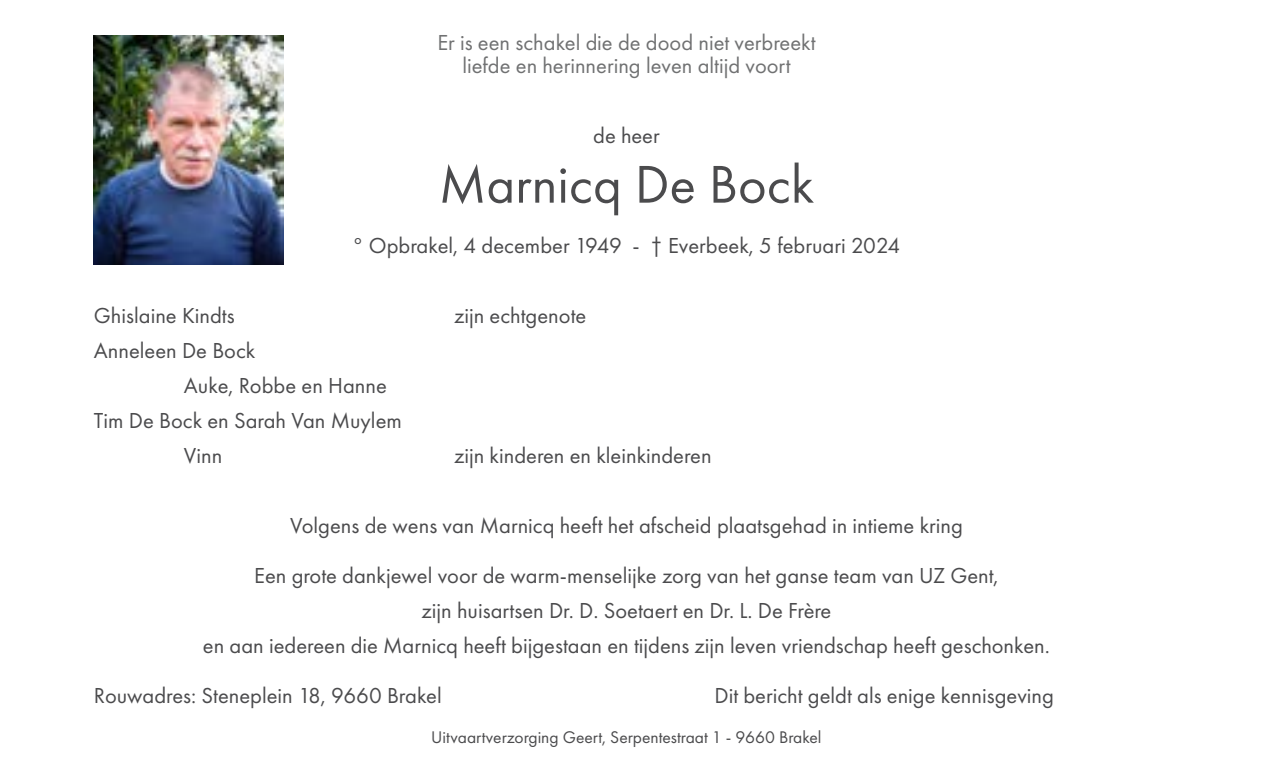
<style>
.page{position:relative;width:1276px;height:780px;background:#fff}
.page>*{position:absolute;margin:0;border:0;box-sizing:border-box;transform-origin:0 0}
.t1{font:55px "Futura PT";color:#4b4b4d}
.t2{font:22.5px/35px "Futura PT";color:#4b4b4d;text-align:center}
.t3{font:22.5px/22.5px "Futura PT";color:#707172;text-align:center}
.t4{font:17.5px "Futura PT";color:#4b4b4d}
</style>
<div class="page">
<img style="left:94px;top:35px;width:189px;height:229px">
<p class="t3" style="left:437px;top:31px;width:380px">Er is een schakel die de dood niet verbreekt liefde en herinnering leven altijd voort</p>
<p class="t2" style="left:593px;top:117px;width:68px">de heer</p>
<h1 class="t1" style="left:439px;top:152px;width:377px">Marnicq De Bock</h1>
<p class="t2" style="left:352px;top:227px;width:549px">° Opbrakel, 4 december 1949 - † Everbeek, 5 februari 2024</p>
<p class="t2" style="left:94px;top:297px;width:142px">Ghislaine Kindts</p>
<p class="t2" style="left:454px;top:297px;width:134px">zijn echtgenote</p>
<p class="t2" style="left:94px;top:332px;width:163px">Anneleen De Bock</p>
<p class="t2" style="left:184px;top:367px;width:204px">Auke, Robbe en Hanne</p>
<p class="t2" style="left:94px;top:402px;width:309px">Tim De Bock en Sarah Van Muylem</p>
<p class="t2" style="left:184px;top:437px;width:40px">Vinn</p>
<p class="t2" style="left:454px;top:437px;width:259px">zijn kinderen en kleinkinderen</p>
<p class="t2" style="left:290px;top:507px;width:674px">Volgens de wens van Marnicq heeft het afscheid plaatsgehad in intieme kring</p>
<p class="t2" style="left:203px;top:557px;width:848px">Een grote dankjewel voor de warm-menselijke zorg van het ganse team van UZ Gent,<br>zijn huisartsen Dr. D. Soetaert en Dr. L. De Frère<br>en aan iedereen die Marnicq heeft bijgestaan en tijdens zijn leven vriendschap heeft geschonken.</p>
<p class="t2" style="left:94px;top:677px;width:349px">Rouwadres: Steneplein 18, 9660 Brakel</p>
<p class="t2" style="left:714px;top:677px;width:341px">Dit bericht geldt als enige kennisgeving</p>
<p class="t4" style="left:431px;top:726px;width:392px">Uitvaartverzorging Geert, Serpentestraat 1 - 9660 Brakel</p>
</div>
